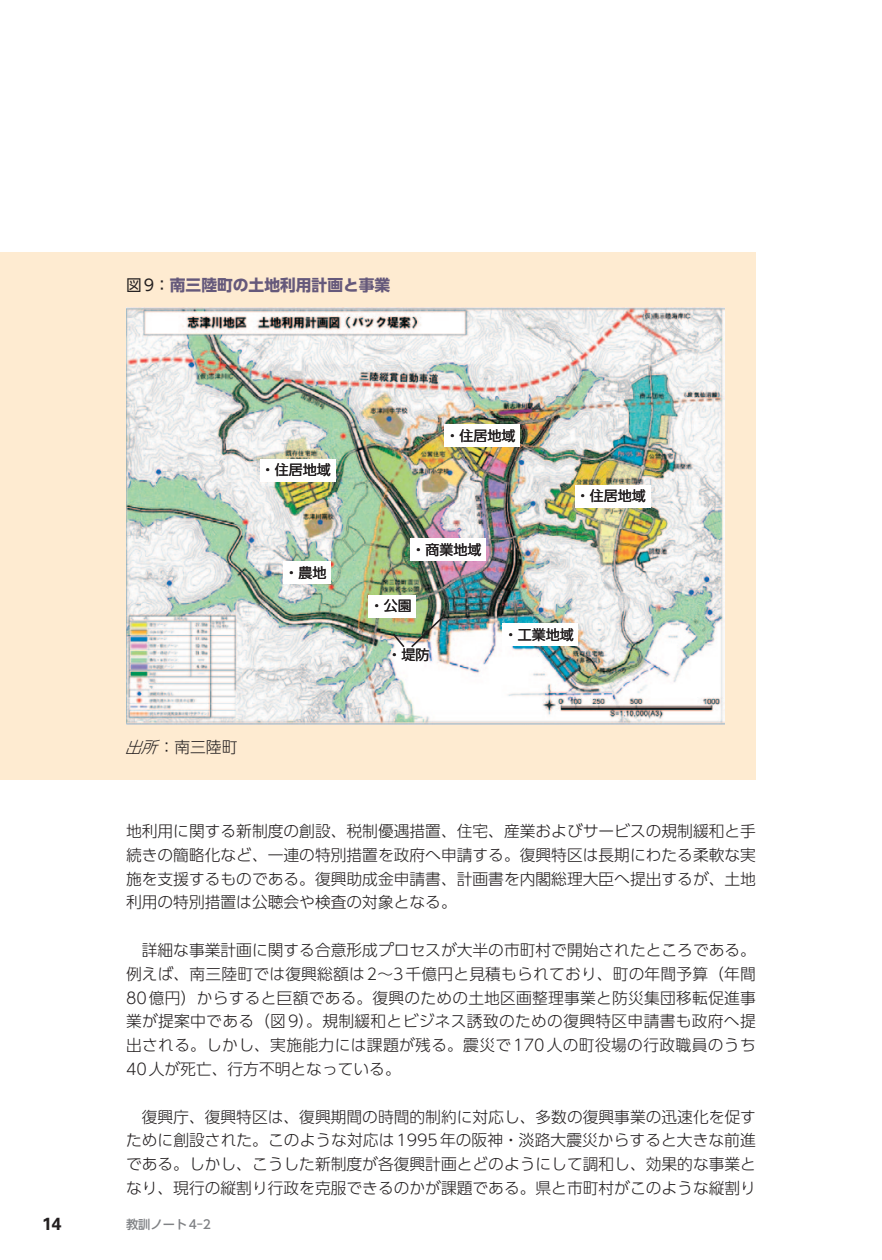
<style>
.page{position:relative;width:882px;height:1260px;background:#fff}
.page>*{position:absolute;margin:0;border:0;box-sizing:border-box;transform-origin:0 0}
.t1{font:700 17.5px "Univers LT Std";color:#231f20}
.t2{font:300 15.75px/23.8px "UD Shin Go Pro";color:#231f20;text-align:justify}
.t3{font:700 15.75px "UD Shin Go Pro";color:#65597b}
.t4{font:14px "UD Shin Go Pro";color:#231f20}
.t5{font:500 12.25px "UD Shin Go Pro";color:#808285}
.s1{font-weight:400;color:#231f20}
.s2{font-style:italic}
</style>
<div class="page">
<div style="left:0;top:252px;width:756px;height:528px;background:#feebd1"></div>
<img style="left:126px;top:307px;width:598px;height:418px">
<div style="left:503px;top:624px;width:75px;height:22px;background:#fff"></div>
<div style="left:369px;top:595px;width:47px;height:22px;background:#fff"></div>
<div style="left:283px;top:562px;width:48px;height:22px;background:#fff"></div>
<div style="left:410px;top:539px;width:76px;height:22px;background:#fff"></div>
<div style="left:575px;top:485px;width:75px;height:23px;background:#fff"></div>
<div style="left:444px;top:425px;width:76px;height:22px;background:#fff"></div>
<div style="left:260px;top:459px;width:75px;height:22px;background:#fff"></div>
<img style="left:391px;top:612px;width:57px;height:37px">
<p class="t3" style="left:126px;top:272px;width:266px"><span class="s1">図9：</span>南三陸町の土地利用計画と事業</p>
<p class="t4" style="left:261px;top:459px;width:71px">・住居地域</p>
<p class="t4" style="left:285px;top:561px;width:43px">・農地</p>
<p class="t4" style="left:445px;top:424px;width:71px">・住居地域</p>
<p class="t4" style="left:412px;top:538px;width:71px">・商業地域</p>
<p class="t4" style="left:370px;top:595px;width:43px">・公園</p>
<p class="t4" style="left:576px;top:485px;width:71px">・住居地域</p>
<p class="t2" style="left:125px;top:735px;width:114px"><span class="s2">出所</span>：南三陸町</p>
<p class="t4" style="left:388px;top:644px;width:43px">・堤防</p>
<p class="t4" style="left:504px;top:623px;width:71px">・工業地域</p>
<p class="t2" style="left:126px;top:819px;width:631px">地利用に関する新制度の創設、税制優遇措置、住宅、産業およびサービスの規制緩和と手続きの簡略化など、一連の特別措置を政府へ申請する。復興特区は長期にわたる柔軟な実施を支援するものである。復興助成金申請書、計画書を内閣総理大臣へ提出するが、土地利用の特別措置は公聴会や検査の対象となる。</p>
<p class="t2" style="left:126px;top:938px;width:631px;text-indent:16px">詳細な事業計画に関する合意形成プロセスが大半の市町村で開始されたところである。例えば、南三陸町では復興総額は2～3千億円と見積もられており、町の年間予算（年間80億円）からすると巨額である。復興のための土地区画整理事業と防災集団移転促進事業が提案中である（図9）。規制緩和とビジネス誘致のための復興特区申請書も政府へ提出される。しかし、実施能力には課題が残る。震災で170人の町役場の行政職員のうち40人が死亡、行方不明となっている。</p>
<p class="t2" style="left:126px;top:1104px;width:631px;text-indent:16px">復興庁、復興特区は、復興期間の時間的制約に対応し、多数の復興事業の迅速化を促すために創設された。このような対応は1995年の阪神・淡路大震災からすると大きな前進である。しかし、こうした新制度が各復興計画とどのようにして調和し、効果的な事業となり、現行の縦割り行政を克服できるのかが課題である。県と市町村がこのような縦割り</p>
<p class="t1" style="left:42px;top:1214px;width:21px">14</p>
<p class="t5" style="left:126px;top:1215px;width:87px">教訓ノート4-2</p>
</div>
